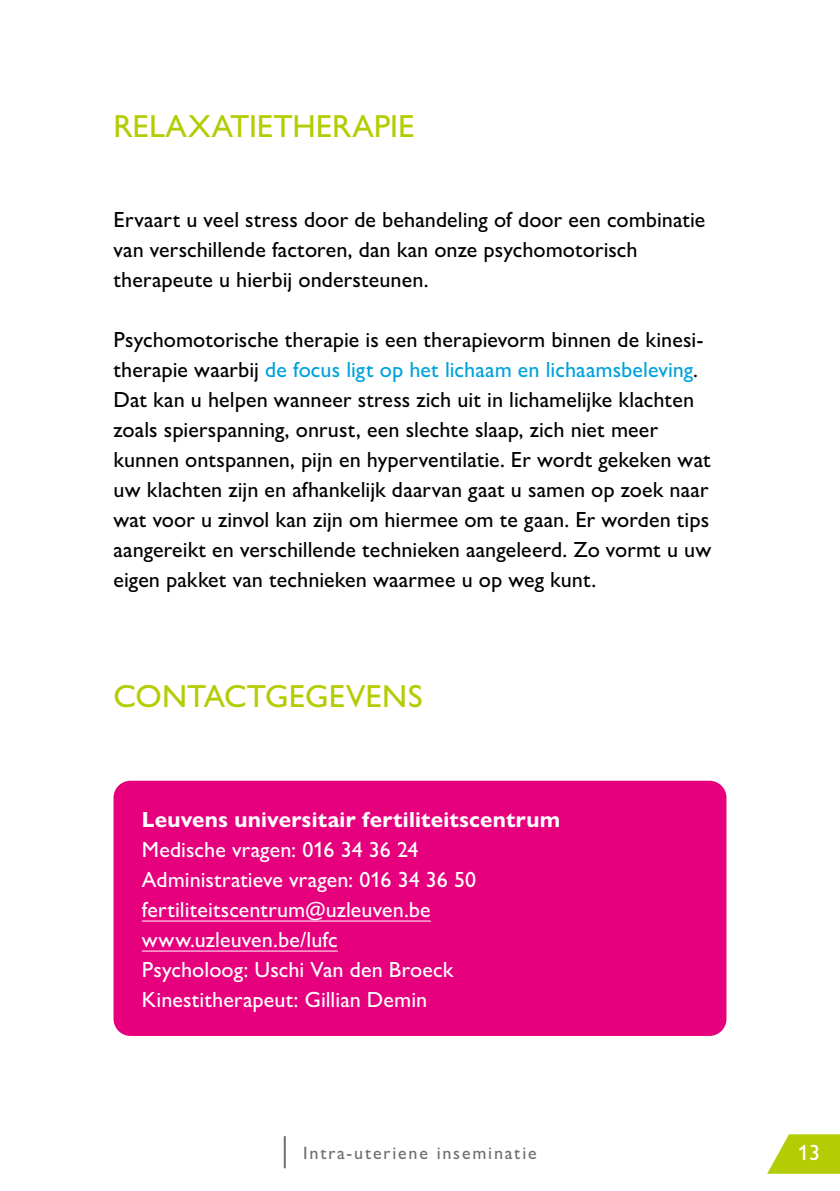
<style>
.page{position:relative;width:840px;height:1191px;background:#fff}
.page>*{position:absolute;margin:0;border:0;box-sizing:border-box;transform-origin:0 0}
.t1{font:500 32px "Gill Sans Nova";color:#b4cc04}
.t2{font:500 22px/30px "Gill Sans Nova";letter-spacing:.005em;color:#000}
.t3{font:500 22px/30px "Gill Sans Nova";letter-spacing:.005em;color:#fff}
.t4{font:700 22px "Gill Sans Nova";letter-spacing:.01em;color:#fff}
.t5{font:500 18px "Gill Sans Nova";letter-spacing:.1em;color:#706f6f}
.s1{color:#00a2dc}
</style>
<div class="page">
<svg style="left:767px;top:1134px;width:72px;height:39px"></svg>
<hr style="left:283px;top:1136px;width:2px;height:32px;background:#706f6f">
<div style="left:113px;top:780px;width:613px;height:256px;background:#e6007d;border-radius:17px"></div>
<hr style="left:142px;top:920px;width:288px;height:1px;background:#fff">
<hr style="left:142px;top:950px;width:195px;height:1px;background:#fff">
<h1 class="t1" style="left:113px;top:106px;width:303px">RELAXATIETHERAPIE</h1>
<p class="t2" style="left:113px;top:204px;width:593px">Ervaart u veel stress door de behandeling of door een combinatie van verschillende factoren, dan kan onze psychomotorisch therapeute u hierbij ondersteunen.</p>
<p class="t2" style="left:113px;top:324px;width:599px">Psychomotorische therapie is een therapievorm binnen de kinesi&shy;therapie waarbij <span class="s1">de focus ligt op het lichaam en lichaamsbeleving</span>.<br>Dat kan u helpen wanneer stress zich uit in lichamelijke klachten zoals spierspanning, onrust, een slechte slaap, zich niet meer kunnen ontspannen, pijn en hyperventilatie. Er wordt gekeken wat uw klachten zijn en afhankelijk daarvan gaat u samen op zoek naar wat voor u zinvol kan zijn om hiermee om te gaan. Er worden tips aangereikt en verschillende technieken aangeleerd. Zo vormt u uw eigen pakket van technieken waarmee u op weg kunt.</p>
<h1 class="t1" style="left:113px;top:676px;width:311px">CONTACTGEGEVENS</h1>
<p class="t4" style="left:142px;top:806px;width:419px">Leuvens universitair fertiliteitscentrum</p>
<p class="t3" style="left:142px;top:834px;width:335px">Medische vragen: 016 34 36 24<br>Administratieve vragen: 016 34 36 50 fertiliteitscentrum@uzleuven.be www.uzleuven.be/lufc<br>Psycholoog: Uschi Van den Broeck<br>Kinestitherapeut: Gillian Demin</p>
<p class="t5" style="left:303px;top:1141px;width:235px">Intra-uteriene inseminatie</p>
<p class="t3" style="left:797px;top:1137px;width:23px">13</p>
</div>
